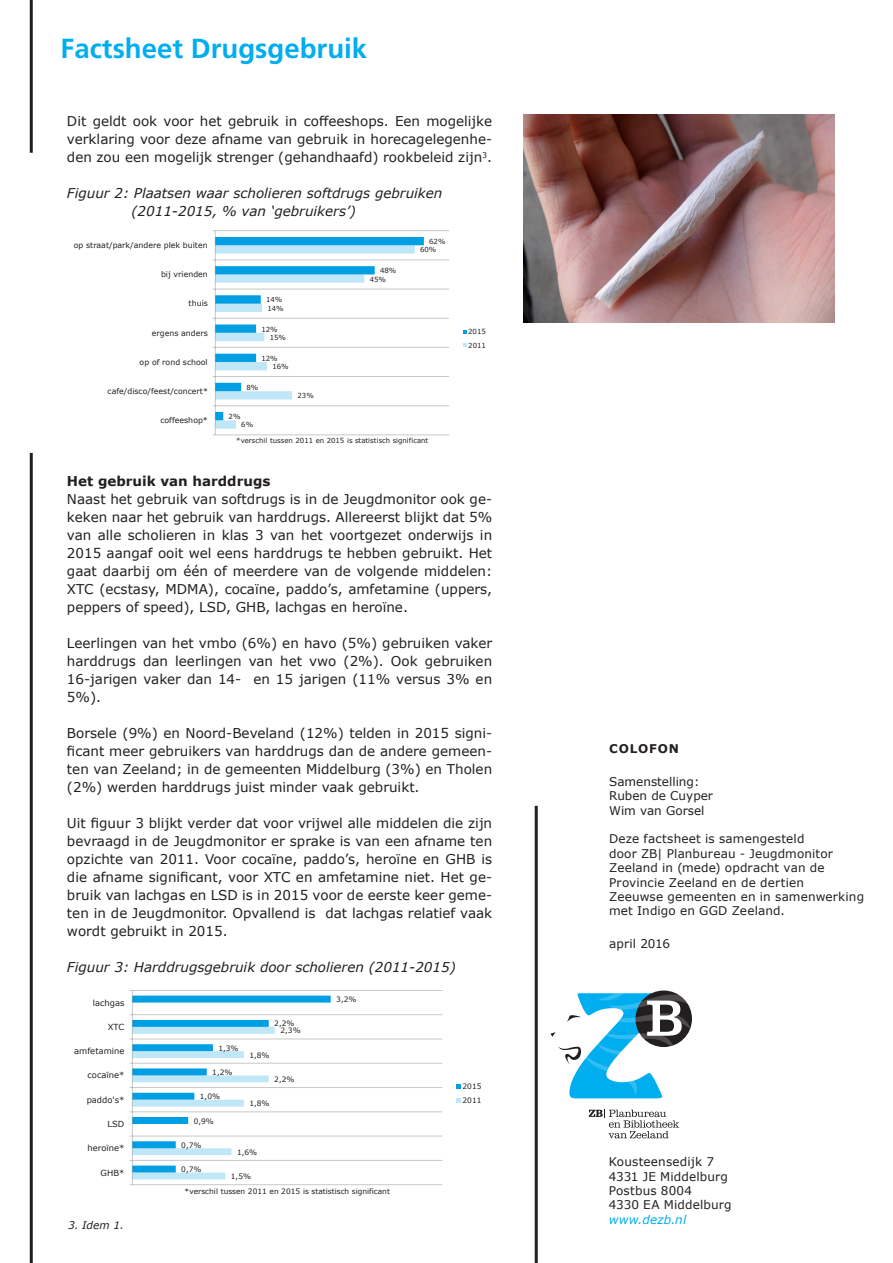
<style>
.page{position:relative;width:893px;height:1263px;background:#fff}
.page>*{position:absolute;margin:0;border:0;box-sizing:border-box;transform-origin:0 0}
.t1{font:700 27.6px "Frutiger";color:#00aeef}
.Kleine_tussenkop{font:13.5px/18px "Verdana";color:#231f20;text-align:justify}
.Kleine_tussenkop-2{font:italic 13.5px "Verdana";color:#231f20}
.Kleine_tussenkop-3{font:700 13.5px "Verdana";color:#231f20}
.Colofon_inhoud{font:12px/14.4px "Verdana";letter-spacing:.01em;color:#231f20}
.t2{font:italic 12px "Verdana";letter-spacing:.01em;color:#00aeef}
.t3{font:700 12px "Verdana";letter-spacing:.07em;color:#231f20}
.Kleine_tussenkop-4{font:italic 10.5px "Verdana";color:#231f20}
.t4{font:8.4px "Verdana";color:#231f20}
.t5{font:7.8px "Verdana";color:#231f20}
.t6{font:7.35px/14.5px "Verdana";letter-spacing:.005em;color:#231f20}
.t7{font:6.9px/13.6px "Verdana";letter-spacing:.005em;color:#231f20}
</style>
<div class="page">
<hr style="left:30px;top:0;width:3px;height:153px;background:#231f20">
<hr style="left:30px;top:453px;width:3px;height:810px;background:#231f20">
<hr style="left:215px;top:435px;width:234px;height:1px;background:#eae9ea">
<hr style="left:215px;top:405px;width:234px;height:1px;background:#d9d8d8">
<hr style="left:215px;top:376px;width:234px;height:1px;background:#cdcccd">
<hr style="left:215px;top:347px;width:234px;height:1px;background:#cfcece">
<hr style="left:215px;top:318px;width:234px;height:1px;background:#d4d3d4">
<hr style="left:215px;top:289px;width:234px;height:1px;background:#dfdfdf">
<hr style="left:215px;top:260px;width:234px;height:1px;background:#ecebeb">
<hr style="left:215px;top:230px;width:234px;height:1px;background:#d1d0d0">
<hr style="left:215px;top:231px;width:1px;height:204px;background:#231f20;opacity:.25">
<svg style="left:213px;top:237px;width:211px;height:192px"></svg>
<svg style="left:463px;top:330px;width:4px;height:3px"></svg>
<svg style="left:463px;top:343px;width:4px;height:4px"></svg>
<hr style="left:132px;top:1184px;width:310px;height:1px;background:#d3d3d3">
<hr style="left:132px;top:1160px;width:310px;height:1px;background:#cecdce">
<hr style="left:132px;top:1136px;width:310px;height:1px;background:#dfdfdf">
<hr style="left:132px;top:1111px;width:310px;height:1px;background:#dcdbdc">
<hr style="left:132px;top:1087px;width:310px;height:1px;background:#cac9c9">
<hr style="left:132px;top:1063px;width:310px;height:1px;background:#d8d7d7">
<hr style="left:132px;top:1039px;width:310px;height:1px;background:#e4e3e3">
<hr style="left:132px;top:1014px;width:310px;height:1px;background:#d3d2d2">
<hr style="left:132px;top:990px;width:310px;height:1px;background:#cac9c9">
<svg style="left:129px;top:990px;width:202px;height:195px"></svg>
<svg style="left:457px;top:1084px;width:4px;height:4px"></svg>
<svg style="left:457px;top:1099px;width:4px;height:4px"></svg>
<hr style="left:535px;top:806px;width:3px;height:457px;background:#231f20">
<svg style="left:589px;top:1109px;width:90px;height:29px"></svg>
<svg style="left:635px;top:990px;width:57px;height:57px"></svg>
<svg style="left:550px;top:993px;width:140px;height:106px"></svg>
<img style="left:523px;top:115px;width:311px;height:208px">
<p class="t1" style="left:61px;top:32px;width:308px">Factsheet Drugsgebruik</p>
<p class="Kleine_tussenkop" style="left:67px;top:112px;width:427px">Dit geldt ook voor het gebruik in coffeeshops. Een mogelijke verklaring voor deze afname van gebruik in horecagelegenhe&shy;den zou een mogelijk strenger (gehandhaafd) rookbeleid zijn<sup>3</sup>.</p>
<p class="Kleine_tussenkop-2" style="left:67px;top:184px;width:377px">Figuur 2: Plaatsen waar scholieren softdrugs gebruiken</p>
<p class="Kleine_tussenkop-2" style="left:131px;top:202px;width:226px">(2011-2015, % van ‘gebruikers’)</p>
<p class="t5" style="left:74px;top:240px;width:135px">op straat/park/andere plek buiten</p>
<p class="t7" style="left:429px;top:235px;width:18px">62%</p>
<p class="t7" style="left:420px;top:243px;width:18px">60%</p>
<p class="t5" style="left:161px;top:269px;width:48px">bij vrienden</p>
<p class="t7" style="left:380px;top:264px;width:18px">48%</p>
<p class="t7" style="left:370px;top:272px;width:18px">45%</p>
<p class="t5" style="left:189px;top:298px;width:21px">thuis</p>
<p class="t7" style="left:266px;top:293px;width:18px">14%</p>
<p class="t7" style="left:267px;top:301px;width:18px">14%</p>
<p class="t5" style="left:152px;top:327px;width:58px">ergens anders</p>
<p class="t7" style="left:261px;top:322px;width:18px">12%</p>
<p class="t7" style="left:270px;top:330px;width:18px">15%</p>
<p class="t7" style="left:468px;top:325px;width:19px">2015<br>2011</p>
<p class="t5" style="left:140px;top:357px;width:70px">op of rond school</p>
<p class="t7" style="left:261px;top:351px;width:18px">12%</p>
<p class="t7" style="left:272px;top:360px;width:18px">16%</p>
<p class="t5" style="left:108px;top:386px;width:102px">cafe/disco/feest/concert*</p>
<p class="t7" style="left:246px;top:380px;width:13px">8%</p>
<p class="t7" style="left:297px;top:389px;width:18px">23%</p>
<p class="t5" style="left:160px;top:415px;width:49px">coffeeshop*</p>
<p class="t7" style="left:229px;top:410px;width:13px">2%</p>
<p class="t7" style="left:241px;top:418px;width:13px">6%</p>
<p class="t7" style="left:236px;top:434px;width:194px">*verschil tussen 2011 en 2015 is statistisch significant</p>
<p class="Kleine_tussenkop-3" style="left:67px;top:472px;width:205px">Het gebruik van harddrugs</p>
<p class="Kleine_tussenkop" style="left:67px;top:490px;width:427px">Naast het gebruik van softdrugs is in de Jeugdmonitor ook ge&shy;keken naar het gebruik van harddrugs. Allereerst blijkt dat 5% van alle scholieren in klas 3 van het voortgezet onderwijs in 2015 aangaf ooit wel eens harddrugs te hebben gebruikt. Het gaat daarbij om één of meerdere van de volgende middelen:<br>XTC (ecstasy, MDMA), cocaïne, paddo’s, amfetamine (uppers, peppers of speed), LSD, GHB, lachgas en heroïne.</p>
<p class="Kleine_tussenkop" style="left:67px;top:634px;width:427px">Leerlingen van het vmbo (6%) en havo (5%) gebruiken vaker harddrugs dan leerlingen van het vwo (2%). Ook gebruiken 16-jarigen vaker dan 14- en 15 jarigen (11% versus 3% en 5%).</p>
<p class="Kleine_tussenkop" style="left:67px;top:724px;width:427px">Borsele (9%) en Noord-Beveland (12%) telden in 2015 signi&shy;ficant meer gebruikers van harddrugs dan de andere gemeen&shy;ten van Zeeland; in de gemeenten Middelburg (3%) en Tholen (2%) werden harddrugs juist minder vaak gebruikt.</p>
<p class="Kleine_tussenkop" style="left:67px;top:814px;width:427px">Uit figuur 3 blijkt verder dat voor vrijwel alle middelen die zijn bevraagd in de Jeugdmonitor er sprake is van een afname ten opzichte van 2011. Voor cocaïne, paddo’s, heroïne en GHB is die afname significant, voor XTC en amfetamine niet. Het ge&shy;bruik van lachgas en LSD is in 2015 voor de eerste keer geme&shy;ten in de Jeugdmonitor. Opvallend is dat lachgas relatief vaak wordt gebruikt in 2015.</p>
<p class="Kleine_tussenkop-2" style="left:67px;top:958px;width:390px">Figuur 3: Harddrugsgebruik door scholieren (2011-2015)</p>
<p class="t4" style="left:93px;top:997px;width:33px">lachgas</p>
<p class="t6" style="left:336px;top:992px;width:22px">3,2%</p>
<p class="t4" style="left:108px;top:1021px;width:18px">XTC</p>
<p class="t6" style="left:274px;top:1016px;width:22px">2,2%</p>
<p class="t6" style="left:281px;top:1023px;width:22px">2,3%</p>
<p class="t4" style="left:74px;top:1045px;width:52px">amfetamine</p>
<p class="t6" style="left:219px;top:1041px;width:22px">1,3%</p>
<p class="t6" style="left:250px;top:1048px;width:22px">1,8%</p>
<p class="t4" style="left:88px;top:1069px;width:38px">cocaïne*</p>
<p class="t4" style="left:87px;top:1094px;width:39px">paddo's*</p>
<p class="t6" style="left:212px;top:1065px;width:22px">1,2%</p>
<p class="t6" style="left:200px;top:1089px;width:22px">1,0%</p>
<p class="t6" style="left:274px;top:1072px;width:22px">2,2%</p>
<p class="t6" style="left:250px;top:1096px;width:22px">1,8%</p>
<p class="t6" style="left:462px;top:1079px;width:20px">2015<br>2011</p>
<p class="t4" style="left:108px;top:1118px;width:18px">LSD</p>
<p class="t6" style="left:194px;top:1113px;width:22px">0,9%</p>
<p class="t4" style="left:88px;top:1142px;width:38px">heroïne*</p>
<p class="t6" style="left:181px;top:1138px;width:22px">0,7%</p>
<p class="t6" style="left:237px;top:1145px;width:22px">1,6%</p>
<p class="t4" style="left:101px;top:1167px;width:25px">GHB*</p>
<p class="t6" style="left:181px;top:1162px;width:22px">0,7%</p>
<p class="t6" style="left:231px;top:1169px;width:22px">1,5%</p>
<p class="t6" style="left:185px;top:1184px;width:207px">*verschil tussen 2011 en 2015 is statistisch significant</p>
<p class="Kleine_tussenkop-4" style="left:68px;top:1217px;width:57px">3. Idem 1.</p>
<p class="t3" style="left:609px;top:740px;width:71px">COLOFON</p>
<p class="Colofon_inhoud" style="left:609px;top:774px;width:92px">Samenstelling:</p>
<p class="Colofon_inhoud" style="left:609px;top:788px;width:105px">Ruben de Cuyper</p>
<p class="Colofon_inhoud" style="left:609px;top:803px;width:97px">Wim van Gorsel</p>
<p class="Colofon_inhoud" style="left:609px;top:832px;width:197px">Deze factsheet is samengesteld</p>
<p class="Colofon_inhoud" style="left:609px;top:846px;width:225px">door ZB| Planbureau - Jeugdmonitor</p>
<p class="Colofon_inhoud" style="left:609px;top:860px;width:217px">Zeeland in (mede) opdracht van de</p>
<p class="Colofon_inhoud" style="left:609px;top:875px;width:196px">Provincie Zeeland en de dertien</p>
<p class="Colofon_inhoud" style="left:609px;top:889px;width:256px">Zeeuwse gemeenten en in samenwerking met Indigo en GGD Zeeland.</p>
<p class="Colofon_inhoud" style="left:609px;top:936px;width:62px">april 2016</p>
<p class="Colofon_inhoud" style="left:609px;top:1154px;width:107px">Kousteensedijk 7</p>
<p class="Colofon_inhoud" style="left:609px;top:1169px;width:121px">4331 JE Middelburg</p>
<p class="Colofon_inhoud" style="left:609px;top:1183px;width:85px">Postbus 8004</p>
<p class="Colofon_inhoud" style="left:609px;top:1198px;width:124px">4330 EA Middelburg</p>
<p class="t2" style="left:609px;top:1211px;width:79px">www.dezb.nl</p>
</div>
